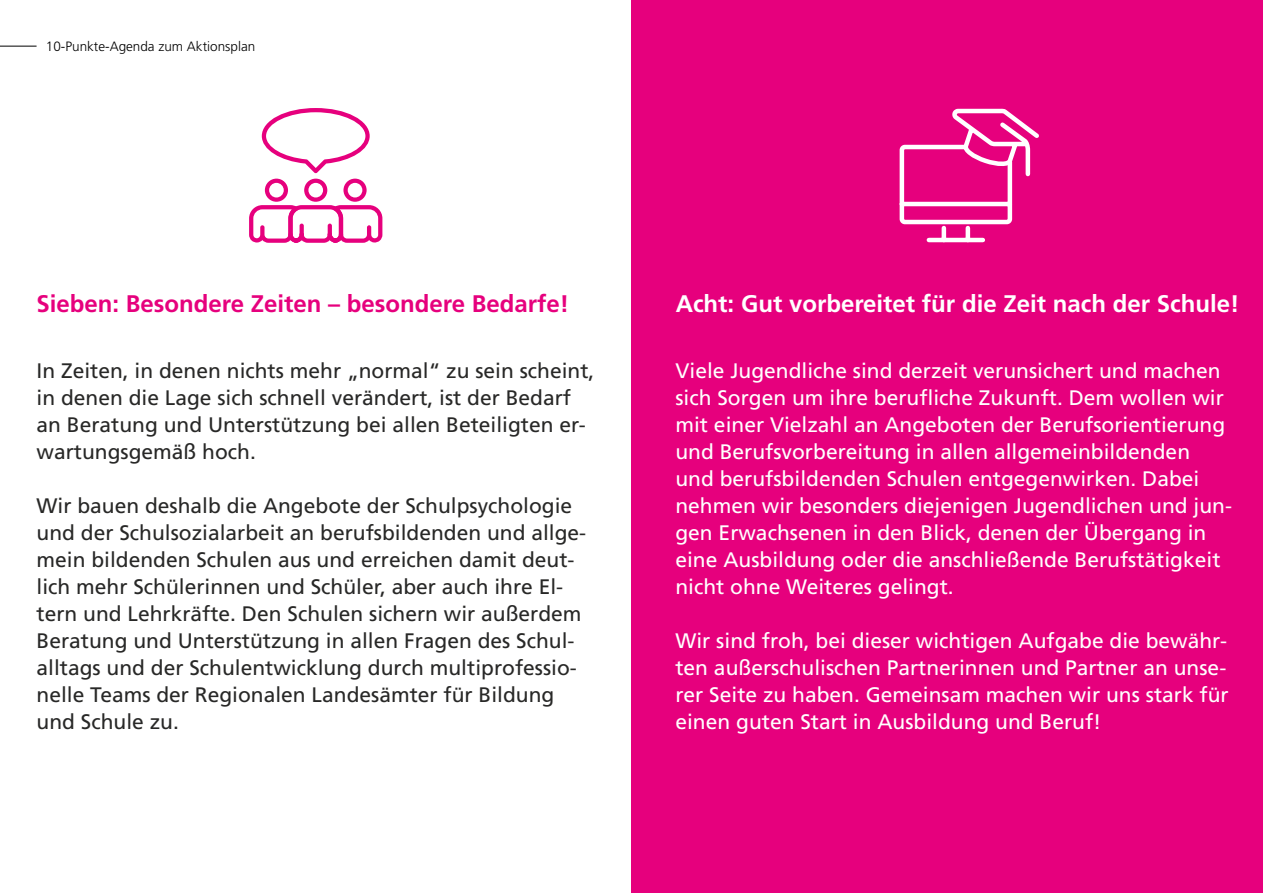
<style>
.page{position:relative;width:1263px;height:893px;background:#fff}
.page>*{position:absolute;margin:0;border:0;box-sizing:border-box;transform-origin:0 0}
.t1{font:700 24px "Frutiger LT Std";color:#fff}
.t2{font:700 24px "Frutiger LT Std";color:#e6007d}
.t3{font:21px/27px "Frutiger LT Std";color:#fff}
.t4{font:21px/27px "Frutiger LT Std";color:#282827}
.t5{font:300 13.5px "Frutiger LT Std";color:#000}
</style>
<div class="page">
<hr style="left:0;top:46px;width:37px;height:1px;background:#000">
<div style="left:631px;top:1px;width:632px;height:892px;background:#e6007d"></div>
<svg style="left:249px;top:179px;width:133px;height:64px"></svg>
<svg style="left:300px;top:224px;width:4px;height:13px"></svg>
<svg style="left:328px;top:224px;width:4px;height:13px"></svg>
<svg style="left:262px;top:108px;width:108px;height:65px"></svg>
<svg style="left:899px;top:108px;width:140px;height:135px"></svg>
<p class="t5" style="left:46px;top:39px;width:211px">10-Punkte-Agenda zum Aktionsplan</p>
<p class="t2" style="left:37px;top:290px;width:534px">Sieben: Besondere Zeiten – besondere Bedarfe!</p>
<p class="t4" style="left:37px;top:357px;width:559px">In Zeiten, in denen nichts mehr „normal“ zu sein scheint, in denen die Lage sich schnell verändert, ist der Bedarf an Beratung und Unterstützung bei allen Beteiligten er&shy;wartungsgemäß hoch.</p>
<p class="t4" style="left:37px;top:492px;width:551px">Wir bauen deshalb die Angebote der Schulpsychologie und der Schulsozialarbeit an berufsbildenden und allge&shy;mein bildenden Schulen aus und erreichen damit deut&shy;lich mehr Schülerinnen und Schüler, aber auch ihre El&shy;tern und Lehrkräfte. Den Schulen sichern wir außerdem Beratung und Unterstützung in allen Fragen des Schul&shy;alltags und der Schulentwicklung durch multiprofessio&shy;nelle Teams der Regionalen Landesämter für Bildung und Schule zu.</p>
<p class="t1" style="left:676px;top:290px;width:565px">Acht: Gut vorbereitet für die Zeit nach der Schule!</p>
<p class="t3" style="left:675px;top:357px;width:558px">Viele Jugendliche sind derzeit verunsichert und machen sich Sorgen um ihre berufliche Zukunft. Dem wollen wir mit einer Vielzahl an Angeboten der Berufsorientierung und Berufsvorbereitung in allen allgemeinbildenden und berufsbildenden Schulen entgegenwirken. Dabei nehmen wir besonders diejenigen Jugendlichen und jun&shy;gen Erwachsenen in den Blick, denen der Übergang in eine Ausbildung oder die anschließende Berufstätigkeit nicht ohne Weiteres gelingt.</p>
<p class="t3" style="left:675px;top:627px;width:555px;text-align:justify">Wir sind froh, bei dieser wichtigen Aufgabe die bewähr&shy;ten außerschulischen Partnerinnen und Partner an unse&shy;rer Seite zu haben. Gemeinsam machen wir uns stark für einen guten Start in Ausbildung und Beruf!</p>
</div>
